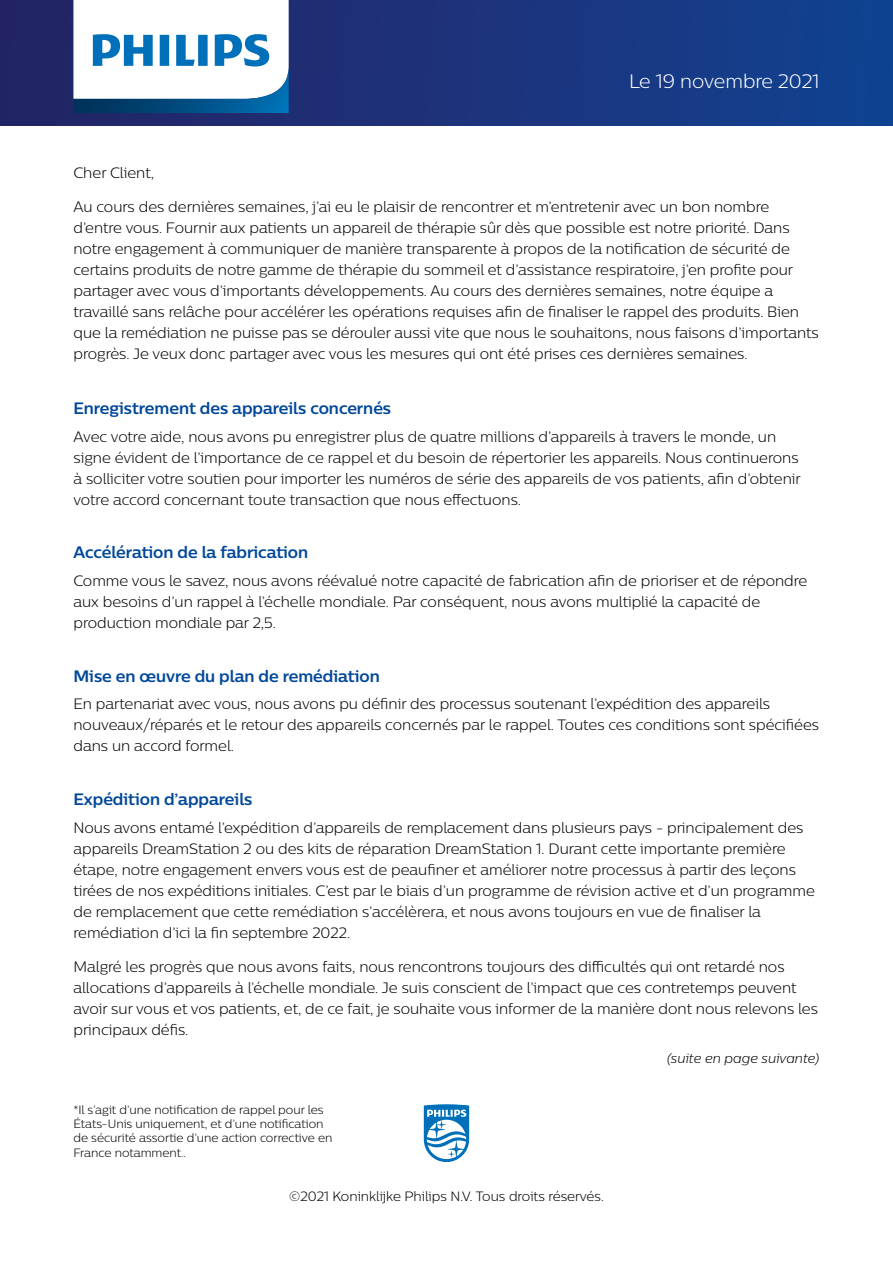
<style>
.page{position:relative;width:893px;height:1263px;background:#fff}
.page>*{position:absolute;margin:0;border:0;box-sizing:border-box;transform-origin:0 0}
.t1{font:300 19.5px "Centrale Sans";color:#fff}
.t2{font:700 16.5px "Centrale Sans";color:#00489a}
.t3{font:300 15px/21px "Centrale Sans";color:#000}
.t4{font:300 13.5px "Centrale Sans";color:#000}
.t5{font:italic 300 13.5px "Centrale Sans";color:#000}
.t6{font:300 12px/14.4px "Centrale Sans";color:#000}
</style>
<div class="page">
<div style="left:0;top:0;width:893px;height:126px;background:linear-gradient(to right,#242363,#124291)"></div>
<svg style="left:73px;top:0;width:216px;height:113px"></svg>
<svg style="left:424px;top:1104px;width:45px;height:58px"></svg>
<h1 class="t1" style="left:629px;top:69px;width:192px">Le 19 novembre 2021</h1>
<p class="t3" style="left:73px;top:162px;width:82px">Cher Client,</p>
<p class="t3" style="left:73px;top:196px;width:747px">Au cours des dernières semaines, j’ai eu le plaisir de rencontrer et m’entretenir avec un bon nombre d’entre vous. Fournir aux patients un appareil de thérapie sûr dès que possible est notre priorité. Dans notre engagement à communiquer de manière transparente à propos de la notification de sécurité de certains produits de notre gamme de thérapie du sommeil et d’assistance respiratoire, j’en profite pour partager avec vous d’importants développements. Au cours des dernières semaines, notre équipe a travaillé sans relâche pour accélérer les opérations requises afin de finaliser le rappel des produits. Bien que la remédiation ne puisse pas se dérouler aussi vite que nous le souhaitons, nous faisons d’importants progrès. Je veux donc partager avec vous les mesures qui ont été prises ces dernières semaines.</p>
<p class="t2" style="left:73px;top:397px;width:319px">Enregistrement des appareils concernés</p>
<p class="t3" style="left:73px;top:426px;width:729px">Avec votre aide, nous avons pu enregistrer plus de quatre millions d’appareils à travers le monde, un signe évident de l’importance de ce rappel et du besoin de répertorier les appareils. Nous continuerons à solliciter votre soutien pour importer les numéros de série des appareils de vos patients, afin d’obtenir votre accord concernant toute transaction que nous effectuons.</p>
<p class="t2" style="left:73px;top:542px;width:236px">Accélération de la fabrication</p>
<p class="t3" style="left:73px;top:570px;width:735px">Comme vous le savez, nous avons réévalué notre capacité de fabrication afin de prioriser et de répondre aux besoins d’un rappel à l’échelle mondiale. Par conséquent, nous avons multiplié la capacité de production mondiale par 2,5.</p>
<p class="t2" style="left:73px;top:665px;width:308px">Mise en œuvre du plan de remédiation</p>
<p class="t3" style="left:73px;top:693px;width:747px">En partenariat avec vous, nous avons pu définir des processus soutenant l’expédition des appareils nouveaux/réparés et le retour des appareils concernés par le rappel. Toutes ces conditions sont spécifiées dans un accord formel.</p>
<p class="t2" style="left:73px;top:788px;width:180px">Expédition d’appareils</p>
<p class="t3" style="left:73px;top:816px;width:743px">Nous avons entamé l’expédition d’appareils de remplacement dans plusieurs pays - principalement des appareils DreamStation 2 ou des kits de réparation DreamStation 1. Durant cette importante première étape, notre engagement envers vous est de peaufiner et améliorer notre processus à partir des leçons tirées de nos expéditions initiales. C’est par le biais d’un programme de révision active et d’un programme de remplacement que cette remédiation s’accélèrera, et nous avons toujours en vue de finaliser la remédiation d’ici la fin septembre 2022.</p>
<p class="t3" style="left:73px;top:956px;width:746px">Malgré les progrès que nous avons faits, nous rencontrons toujours des difficultés qui ont retardé nos allocations d’appareils à l’échelle mondiale. Je suis conscient de l’impact que ces contretemps peuvent avoir sur vous et vos patients, et, de ce fait, je souhaite vous informer de la manière dont nous relevons les principaux défis.</p>
<p class="t6" style="left:73px;top:1102px;width:261px">*Il s’agit d’une notification de rappel pour les États-Unis uniquement, et d’une notification de sécurité assortie d’une action corrective en France notamment..</p>
<p class="t4" style="left:289px;top:1188px;width:316px">©2021 Koninklijke Philips N.V. Tous droits réservés.</p>
<p class="t5" style="left:667px;top:1050px;width:154px">(suite en page suivante)</p>
</div>
